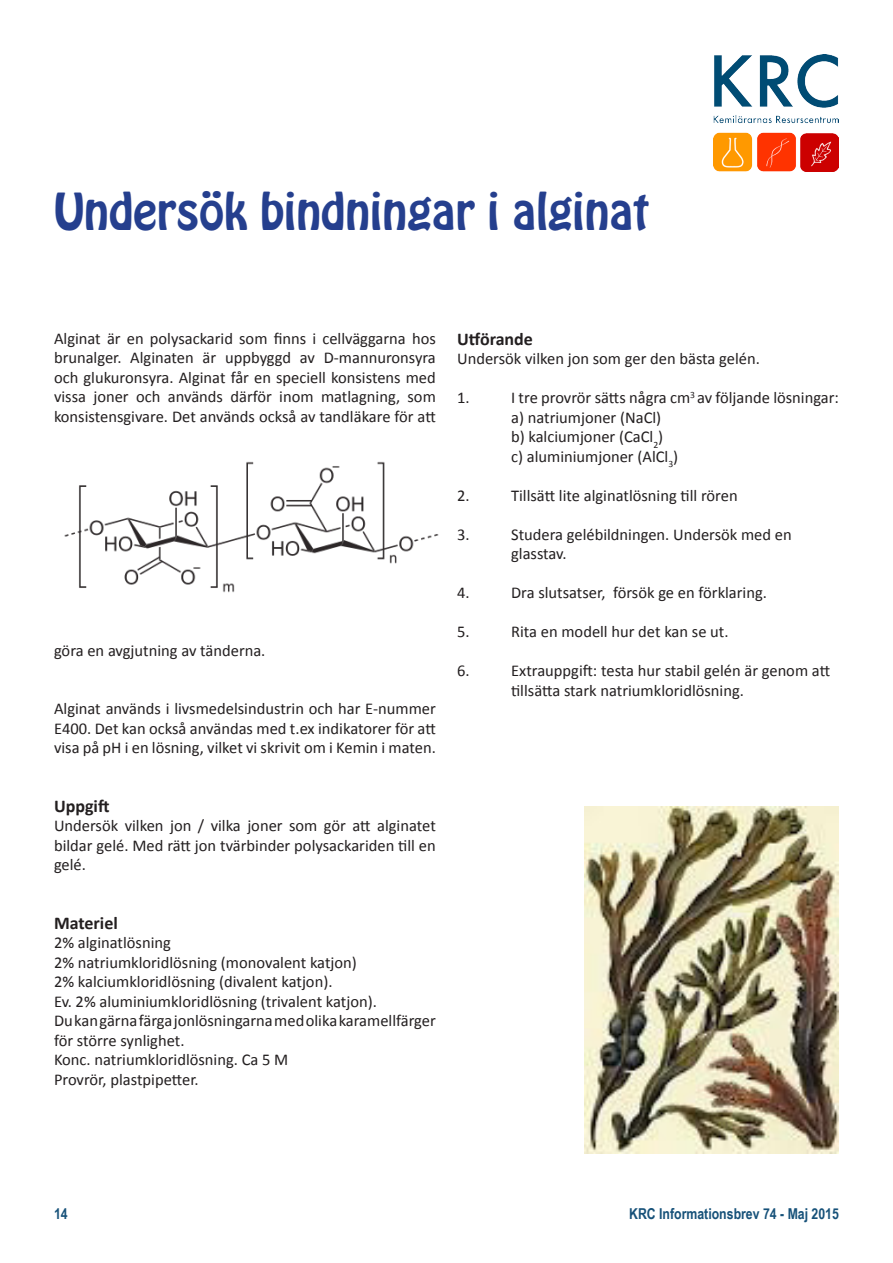
<style>
.page{position:relative;width:893px;height:1263px;background:#fff}
.page>*{position:absolute;margin:0;border:0;box-sizing:border-box;transform-origin:0 0}
.t1{font:45px "Hobo Std";color:#253f8e}
.t2{font:700 18px "Calibri";color:#231f20}
.t3{font:16.5px/19.5px "Calibri";color:#231f20}
.t4{font:700 15px "Arial Narrow";color:#165179}
</style>
<div class="page">
<img style="left:714px;top:54px;width:125px;height:118px">
<img style="left:64px;top:461px;width:375px;height:132px">
<img style="left:585px;top:806px;width:254px;height:347px">
<h1 class="t1" style="left:54px;top:180px;width:597px">Undersök bindningar i alginat</h1>
<p class="t3" style="left:54px;top:329px;width:383px;text-align:justify">Alginat är en polysackarid som finns i cellväggarna hos brunalger. Alginaten är uppbyggd av D-mannuronsyra och glukuronsyra. Alginat får en speciell konsistens med vissa joner och används därför inom matlagning, som konsistensgivare. Det används också av tandläkare för att</p>
<p class="t3" style="left:54px;top:641px;width:213px">göra en avgjutning av tänderna.</p>
<p class="t3" style="left:54px;top:699px;width:383px;text-align:justify">Alginat används i livsmedelsindustrin och har E-nummer E400. Det kan också användas med t.ex indikatorer för att visa på pH i en lösning, vilket vi skrivit om i Kemin i maten.</p>
<p class="t2" style="left:54px;top:794px;width:57px">Uppgift</p>
<p class="t3" style="left:54px;top:816px;width:383px;text-align:justify">Undersök vilken jon / vilka joner som gör att alginatet bildar gelé. Med rätt jon tvärbinder polysackariden till en gelé.</p>
<p class="t2" style="left:54px;top:911px;width:65px">Materiel</p>
<p class="t3" style="left:54px;top:933px;width:383px">2% alginatlösning<br>2% natriumkloridlösning (monovalent katjon)<br>2% kalciumkloridlösning (divalent katjon).<br>Ev. 2% aluminiumkloridlösning (trivalent katjon).<br>Du kan gärna färga jonlösningarna med olika karamellfärger för större synlighet.<br>Konc. natriumkloridlösning. Ca 5 M<br>Provrör, plastpipetter.</p>
<p class="t2" style="left:457px;top:327px;width:77px">Utförande</p>
<p class="t3" style="left:457px;top:349px;width:304px">Undersök vilken jon som ger den bästa gelén.</p>
<p class="t3" style="left:457px;top:388px;width:14px">1.</p>
<p class="t3" style="left:511px;top:388px;width:329px">I tre provrör sätts några cm<sup>3</sup> av följande lösningar: a) natriumjoner (NaCl)<br>b) kalciumjoner (CaCl<sub>2</sub>)<br>c) aluminiumjoner (AlCl<sub>3</sub>)</p>
<p class="t3" style="left:457px;top:486px;width:14px">2.</p>
<p class="t3" style="left:511px;top:486px;width:228px">Tillsätt lite alginatlösning till rören</p>
<p class="t3" style="left:457px;top:525px;width:14px">3.</p>
<p class="t3" style="left:511px;top:525px;width:282px">Studera gelébildningen. Undersök med en glasstav.</p>
<p class="t3" style="left:457px;top:583px;width:14px">4.</p>
<p class="t3" style="left:511px;top:583px;width:257px">Dra slutsatser, försök ge en förklaring.</p>
<p class="t3" style="left:457px;top:622px;width:14px">5.</p>
<p class="t3" style="left:511px;top:622px;width:219px">Rita en modell hur det kan se ut.</p>
<p class="t3" style="left:457px;top:661px;width:14px">6.</p>
<p class="t3" style="left:511px;top:661px;width:320px">Extrauppgift: testa hur stabil gelén är genom att tillsätta stark natriumkloridlösning.</p>
<p class="t4" style="left:54px;top:1203px;width:15px">14</p>
<p class="t4" style="left:629px;top:1203px;width:211px">KRC Informationsbrev 74 - Maj 2015</p>
</div>
